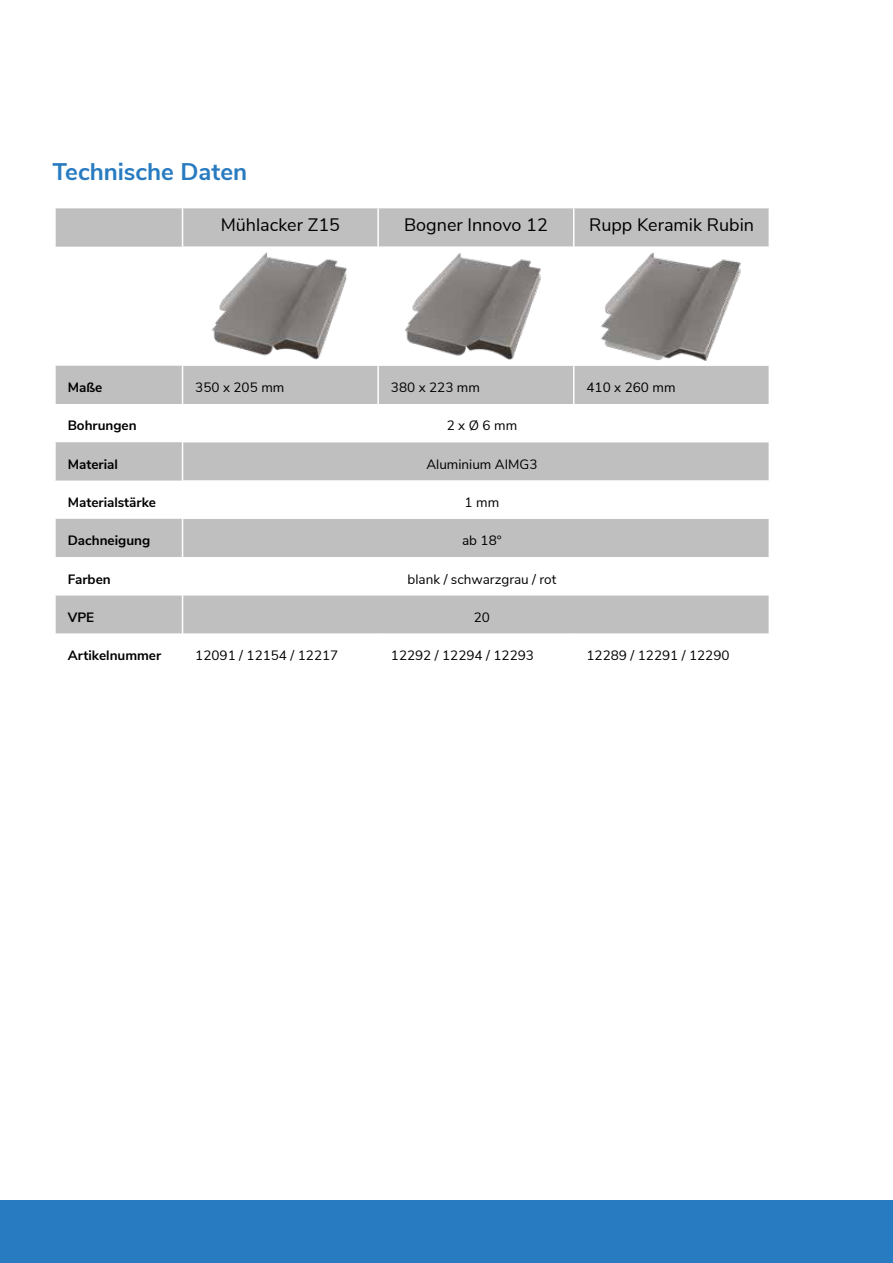
<style>
.page{position:relative;width:893px;height:1263px;background:#fff}
.page>*{position:absolute;margin:0;border:0;box-sizing:border-box;transform-origin:0 0}
.t1{font:700 24px "Nunito Sans";color:#287bc0}
.t2{font:18px "Nunito Sans";color:#000}
.t3{font:13.5px "Nunito Sans";color:#000}
.t4{font:700 13.5px "Nunito Sans";color:#000}
</style>
<div class="page">
<div style="left:0;top:1200px;width:893px;height:63px;background:#287bc0"></div>
<div style="left:183px;top:208px;width:586px;height:39px;background:#bfbfc0"></div>
<svg style="left:55px;top:360px;width:714px;height:274px;fill:#bfbfc0"></svg>
<hr style="left:54px;top:366px;width:2px;height:38px;background:#fff">
<hr style="left:54px;top:442px;width:2px;height:38px;background:#fff">
<hr style="left:54px;top:519px;width:2px;height:38px;background:#fff">
<hr style="left:54px;top:595px;width:2px;height:39px;background:#fff">
<hr style="left:182px;top:366px;width:1px;height:38px;background:#fff">
<hr style="left:377px;top:366px;width:2px;height:38px;background:#fff">
<hr style="left:573px;top:366px;width:1px;height:38px;background:#fff">
<hr style="left:182px;top:404px;width:1px;height:38px;background:#fff">
<hr style="left:182px;top:442px;width:1px;height:38px;background:#fff">
<hr style="left:182px;top:480px;width:1px;height:39px;background:#fff">
<hr style="left:182px;top:519px;width:1px;height:38px;background:#fff">
<hr style="left:182px;top:557px;width:1px;height:38px;background:#fff">
<hr style="left:182px;top:595px;width:1px;height:39px;background:#fff">
<hr style="left:377px;top:208px;width:2px;height:39px;background:#fff">
<hr style="left:573px;top:208px;width:1px;height:39px;background:#fff">
<img style="left:204px;top:252px;width:152px;height:109px">
<img style="left:405px;top:253px;width:136px;height:107px">
<img style="left:601px;top:252px;width:140px;height:108px">
<h1 class="t1" style="left:52px;top:154px;width:196px">Technische Daten</h1>
<h2 class="t2" style="left:221px;top:211px;width:121px">Mühlacker Z15</h2>
<h2 class="t2" style="left:404px;top:211px;width:145px">Bogner Innovo 12</h2>
<h2 class="t2" style="left:589px;top:211px;width:167px">Rupp Keramik Rubin</h2>
<p class="t4" style="left:68px;top:378px;width:36px">Maße</p>
<p class="t3" style="left:195px;top:378px;width:91px">350 x 205 mm</p>
<p class="t3" style="left:391px;top:378px;width:91px">380 x 223 mm</p>
<p class="t3" style="left:586px;top:378px;width:91px">410 x 260 mm</p>
<p class="t4" style="left:68px;top:416px;width:70px">Bohrungen</p>
<p class="t3" style="left:447px;top:416px;width:72px">2 x Ø 6 mm</p>
<p class="t4" style="left:68px;top:454px;width:52px">Material</p>
<p class="t3" style="left:426px;top:454px;width:113px">Aluminium AIMG3</p>
<p class="t4" style="left:68px;top:492px;width:90px">Materialstärke</p>
<p class="t3" style="left:465px;top:492px;width:36px">1 mm</p>
<p class="t4" style="left:68px;top:531px;width:84px">Dachneigung</p>
<p class="t3" style="left:462px;top:531px;width:41px">ab 18°</p>
<p class="t4" style="left:68px;top:569px;width:45px">Farben</p>
<p class="t3" style="left:408px;top:569px;width:150px">blank / schwarzgrau / rot</p>
<p class="t4" style="left:68px;top:607px;width:28px">VPE</p>
<p class="t3" style="left:474px;top:607px;width:18px">20</p>
<p class="t4" style="left:68px;top:645px;width:95px">Artikelnummer</p>
<p class="t3" style="left:195px;top:645px;width:145px">12091 / 12154 / 12217</p>
<p class="t3" style="left:391px;top:645px;width:145px">12292 / 12294 / 12293</p>
<p class="t3" style="left:586px;top:645px;width:145px">12289 / 12291 / 12290</p>
</div>
